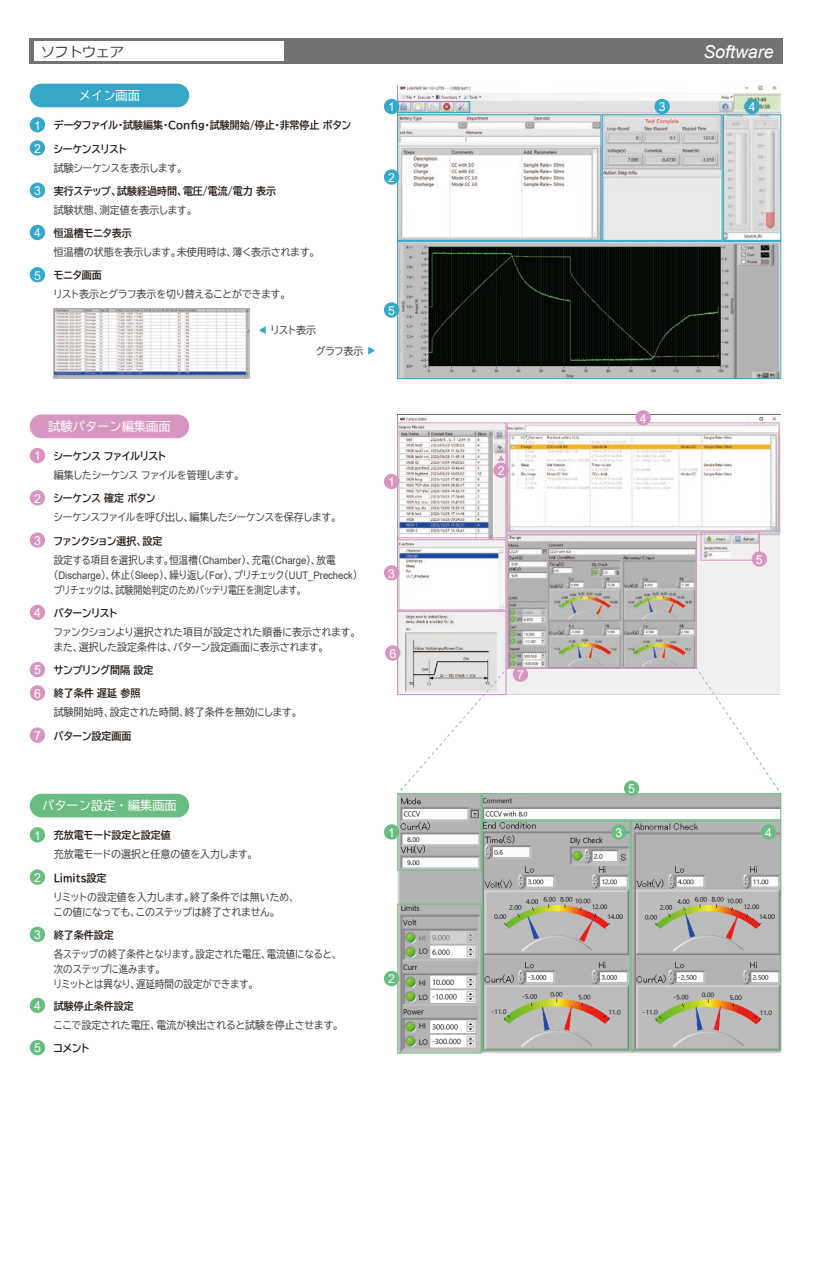
<style>
.page{position:relative;width:830px;height:1263px;background:#fff}
.page>*{position:absolute;margin:0;border:0;box-sizing:border-box;transform-origin:0 0}
.t1{font:italic 17.7px "Arial";color:#fff}
.t2{font:13.8px "Meiryo";color:#3f3b3a}
.t3{font:12.3px/23.2px "Arial";color:#fff}
.t4{font:12.3px "BIZ UD Gothic";color:#fff}
.t5{font:10.5px/15px "BIZ UDP Gothic";color:#3f3b3a;scale:.95 1}
.t6{font:10.5px "BIZ UDP Gothic Bold";color:#231916;scale:.95 1}
.t7{font:10.5px/15px "BIZ UDP Gothic";color:#3f3b3a;scale:.9 1}
.t8{font:10.5px "Arial";color:#3f3b3a;scale:.9 1}
.t9{font:10.5px "BIZ UDP Gothic";color:#3f3b3a;scale:.85 1}
.s1{font-family:"Arial"}
.s2{font-family:"BIZ UDP Gothic"}
</style>
<div class="page">
<div style="left:30px;top:38px;width:752px;height:26px;background:#727272"></div>
<div style="left:34px;top:41px;width:249px;height:20px;background:#fff"></div>
<div style="left:30px;top:794px;width:159px;height:23px;background:#69bd83;border-radius:12px"></div>
<div style="left:30px;top:84px;width:159px;height:23px;background:#34a8c6;border-radius:12px"></div>
<img style="left:397px;top:86px;width:383px;height:291px">
<div style="left:397px;top:101px;width:73px;height:12px;border:1px solid #34a8c6"></div>
<div style="left:384px;top:99px;width:15px;height:15px;background:#34a8c6;border-radius:50%"></div>
<div style="left:397px;top:114px;width:204px;height:127px;border:1px solid #34a8c6"></div>
<div style="left:384px;top:169px;width:15px;height:16px;background:#34a8c6;border-radius:50%"></div>
<div style="left:601px;top:114px;width:121px;height:127px;border:1px solid #34a8c6"></div>
<div style="left:654px;top:99px;width:15px;height:15px;background:#34a8c6;border-radius:50%"></div>
<div style="left:722px;top:114px;width:58px;height:127px;border:1px solid #34a8c6"></div>
<div style="left:744px;top:99px;width:15px;height:15px;background:#34a8c6;border-radius:50%"></div>
<div style="left:397px;top:241px;width:383px;height:138px;border:1px solid #34a8c6"></div>
<div style="left:384px;top:302px;width:15px;height:16px;background:#34a8c6;border-radius:50%"></div>
<img style="left:397px;top:414px;width:383px;height:280px">
<div style="left:397px;top:422px;width:109px;height:116px;border:1px solid #d796c0"></div>
<div style="left:384px;top:474px;width:15px;height:15px;background:#d796c0;border-radius:50%"></div>
<div style="left:493px;top:462px;width:15px;height:16px;background:#d796c0;border-radius:50%"></div>
<svg style="left:497px;top:455px;width:7px;height:6px"></svg>
<div style="left:397px;top:539px;width:109px;height:71px;border:1px solid #d796c0"></div>
<div style="left:384px;top:565px;width:15px;height:15px;background:#d796c0;border-radius:50%"></div>
<div style="left:506px;top:422px;width:273px;height:109px;border:1px solid #d796c0"></div>
<div style="left:635px;top:410px;width:15px;height:16px;background:#d796c0;border-radius:50%"></div>
<div style="left:700px;top:532px;width:59px;height:28px;border:1px solid #d796c0"></div>
<div style="left:751px;top:551px;width:15px;height:16px;background:#d796c0;border-radius:50%"></div>
<div style="left:397px;top:611px;width:109px;height:84px;border:1px solid #d796c0"></div>
<div style="left:385px;top:645px;width:15px;height:16px;background:#d796c0;border-radius:50%"></div>
<div style="left:506px;top:534px;width:190px;height:135px;border:1px solid #d796c0"></div>
<div style="left:512px;top:666px;width:16px;height:16px;background:#d796c0;border-radius:50%"></div>
<img style="left:397px;top:795px;width:383px;height:258px">
<div style="left:397px;top:793px;width:84px;height:77px;border:1px solid #69bd83"></div>
<div style="left:397px;top:904px;width:84px;height:149px;border:1px solid #69bd83"></div>
<div style="left:384px;top:824px;width:15px;height:16px;background:#69bd83;border-radius:50%"></div>
<div style="left:384px;top:971px;width:15px;height:15px;background:#69bd83;border-radius:50%"></div>
<div style="left:481px;top:821px;width:149px;height:229px;border:1px solid #69bd83"></div>
<div style="left:630px;top:821px;width:150px;height:229px;border:1px solid #69bd83"></div>
<div style="left:611px;top:824px;width:15px;height:16px;background:#69bd83;border-radius:50%"></div>
<div style="left:760px;top:824px;width:16px;height:16px;background:#69bd83;border-radius:50%"></div>
<div style="left:481px;top:793px;width:299px;height:27px;border:1px solid #69bd83"></div>
<div style="left:623px;top:781px;width:16px;height:15px;background:#69bd83;border-radius:50%"></div>
<svg style="left:397px;top:667px;width:111px;height:128px"></svg>
<svg style="left:695px;top:667px;width:86px;height:128px"></svg>
<div style="left:30px;top:117px;width:15px;height:15px;background:#34a8c6;border-radius:50%"></div>
<div style="left:30px;top:140px;width:15px;height:16px;background:#34a8c6;border-radius:50%"></div>
<div style="left:30px;top:183px;width:15px;height:15px;background:#34a8c6;border-radius:50%"></div>
<div style="left:30px;top:225px;width:15px;height:15px;background:#34a8c6;border-radius:50%"></div>
<div style="left:30px;top:267px;width:15px;height:15px;background:#34a8c6;border-radius:50%"></div>
<div style="left:30px;top:827px;width:15px;height:15px;background:#69bd83;border-radius:50%"></div>
<div style="left:30px;top:869px;width:15px;height:16px;background:#69bd83;border-radius:50%"></div>
<div style="left:30px;top:927px;width:15px;height:15px;background:#69bd83;border-radius:50%"></div>
<img style="left:54px;top:308px;width:195px;height:70px">
<svg style="left:259px;top:326px;width:6px;height:8px"></svg>
<svg style="left:368px;top:347px;width:7px;height:7px"></svg>
<div style="left:30px;top:414px;width:159px;height:24px;background:#d796c0;border-radius:12px"></div>
<div style="left:30px;top:448px;width:15px;height:15px;background:#d796c0;border-radius:50%"></div>
<div style="left:30px;top:490px;width:15px;height:15px;background:#d796c0;border-radius:50%"></div>
<div style="left:30px;top:532px;width:15px;height:16px;background:#d796c0;border-radius:50%"></div>
<div style="left:30px;top:605px;width:15px;height:15px;background:#d796c0;border-radius:50%"></div>
<div style="left:30px;top:662px;width:15px;height:15px;background:#d796c0;border-radius:50%"></div>
<div style="left:30px;top:685px;width:15px;height:15px;background:#d796c0;border-radius:50%"></div>
<div style="left:30px;top:727px;width:15px;height:16px;background:#d796c0;border-radius:50%"></div>
<div style="left:30px;top:998px;width:15px;height:15px;background:#69bd83;border-radius:50%"></div>
<div style="left:30px;top:1040px;width:15px;height:15px;background:#69bd83;border-radius:50%"></div>
<h2 class="t2" style="left:41px;top:42px;width:84px">ソフトウェア</h2>
<h1 class="t1" style="left:703px;top:40px;width:72px">Software</h1>
<p class="t3" style="left:34px;top:113px;width:8px">1<br>2</p>
<p class="t3" style="left:34px;top:179px;width:8px">3</p>
<p class="t3" style="left:34px;top:221px;width:8px">4</p>
<p class="t3" style="left:34px;top:264px;width:8px">5</p>
<p class="t4" style="left:79px;top:89px;width:63px">メイン画面</p>
<p class="t6" style="left:54px;top:120px;width:314px">データファイル・試験編集・Config・試験開始/停止・非常停止 ボタン</p>
<p class="t6" style="left:54px;top:143px;width:78px">シーケンスリスト</p>
<p class="t6" style="left:54px;top:186px;width:235px">実行ステップ、試験経過時間、電圧/電流/電力 表示</p>
<p class="t6" style="left:54px;top:228px;width:84px">恒温槽モニタ表示</p>
<p class="t6" style="left:54px;top:270px;width:52px">モニタ画面</p>
<p class="t5" style="left:54px;top:160px;width:137px">試験シーケンスを表示します。</p>
<p class="t5" style="left:54px;top:202px;width:148px">試験状態、測定値を表示します。</p>
<p class="t5" style="left:54px;top:245px;width:277px">恒温槽の状態を表示します。未使用時は、薄く表示されます。</p>
<p class="t5" style="left:54px;top:287px;width:246px">リスト表示とグラフ表示を切り替えることができます。</p>
<p class="t5" style="left:315px;top:320px;width:52px;line-height:20.4px;text-indent:-45px">リスト表示<br>グラフ表示</p>
<p class="t3" style="left:388px;top:95px;width:8px">1</p>
<p class="t3" style="left:388px;top:166px;width:8px">2</p>
<p class="t3" style="left:388px;top:299px;width:8px">5</p>
<p class="t3" style="left:34px;top:444px;width:8px">1</p>
<p class="t3" style="left:34px;top:487px;width:8px">2</p>
<p class="t3" style="left:34px;top:529px;width:8px">3</p>
<p class="t3" style="left:34px;top:601px;width:8px">4</p>
<p class="t3" style="left:34px;top:658px;width:8px">5<br>6</p>
<p class="t3" style="left:34px;top:724px;width:8px">7</p>
<p class="t4" style="left:48px;top:420px;width:124px">試験パターン編集画面</p>
<p class="t6" style="left:54px;top:451px;width:119px">シーケンス ファイルリスト</p>
<p class="t5" style="left:54px;top:468px;width:197px">編集したシーケンス ファイルを管理します。</p>
<p class="t6" style="left:54px;top:493px;width:109px">シーケンス 確定 ボタン</p>
<p class="t5" style="left:54px;top:510px;width:299px">シーケンスファイルを呼び出し、編集したシーケンスを保存します。</p>
<p class="t6" style="left:54px;top:535px;width:116px">ファンクション選択、設定</p>
<p class="t7" style="left:54px;top:552px;width:314px">設定する項目を選択します。恒温槽(<span class="s1">Chamber</span>)、充電(<span class="s1">Charge</span>)、放電</p>
<p class="t8" style="left:54px;top:568px;width:339px"><span class="s2">(</span>Discharge<span class="s2">)、休止(</span>Sleep<span class="s2">)、繰り返し(</span>For<span class="s2">)、プリチェック(</span>UUT_Precheck<span class="s2">)</span></p>
<p class="t9" style="left:54px;top:584px;width:294px">プリチェックは、試験開始判定のためバッテリ電圧を測定します。</p>
<p class="t6" style="left:54px;top:608px;width:68px">パターンリスト</p>
<p class="t5" style="left:54px;top:624px;width:320px">ファンクションより選択された項目が設定された順番に表示されます。また、選択した設定条件は、パターン設定画面に表示されます。</p>
<p class="t6" style="left:54px;top:665px;width:106px">サンプリング間隔 設定</p>
<p class="t6" style="left:54px;top:688px;width:92px">終了条件 遅延 参照</p>
<p class="t5" style="left:54px;top:705px;width:258px">試験開始時、設定された時間、終了条件を無効にします。</p>
<p class="t6" style="left:54px;top:730px;width:83px">パターン設定画面</p>
<p class="t4" style="left:42px;top:799px;width:136px">パターン設定・編集画面</p>
<p class="t3" style="left:34px;top:824px;width:8px">1</p>
<p class="t3" style="left:34px;top:866px;width:8px">2</p>
<p class="t3" style="left:34px;top:923px;width:8px">3</p>
<p class="t3" style="left:34px;top:994px;width:8px">4</p>
<p class="t3" style="left:34px;top:1036px;width:8px">5</p>
<p class="t6" style="left:54px;top:830px;width:125px">充放電モード設定と設定値</p>
<p class="t5" style="left:54px;top:847px;width:212px">充放電モードの選択と任意の値を入力します。</p>
<p class="t6" style="left:54px;top:872px;width:57px">Limits設定</p>
<p class="t5" style="left:54px;top:889px;width:255px">リミットの設定値を入力します。終了条件では無いため、この値になっても、このステップは終了されません。</p>
<p class="t6" style="left:54px;top:930px;width:65px">終了条件設定</p>
<p class="t7" style="left:54px;top:946px;width:316px">各ステップの終了条件となります。設定された電圧、電流値になると、次のステップに進みます。<br>リミットとは異なり、遅延時間の設定ができます。</p>
<p class="t6" style="left:54px;top:1001px;width:86px">試験停止条件設定</p>
<p class="t5" style="left:54px;top:1017px;width:302px">ここで設定された電圧、電流が検出されると試験を停止させます。</p>
<p class="t6" style="left:54px;top:1043px;width:39px">コメント</p>
<p class="t3" style="left:388px;top:470px;width:8px">1</p>
<p class="t3" style="left:388px;top:562px;width:8px">3</p>
<p class="t3" style="left:389px;top:642px;width:8px">6</p>
<p class="t3" style="left:388px;top:821px;width:8px">1</p>
<p class="t3" style="left:388px;top:967px;width:8px">2</p>
<p class="t3" style="left:658px;top:95px;width:8px">3</p>
<p class="t3" style="left:748px;top:95px;width:8px">4</p>
<p class="t3" style="left:497px;top:459px;width:8px">2</p>
<p class="t3" style="left:517px;top:663px;width:8px">7</p>
<p class="t3" style="left:639px;top:407px;width:8px">4</p>
<p class="t3" style="left:628px;top:777px;width:8px">5</p>
<p class="t3" style="left:755px;top:548px;width:8px">5</p>
<p class="t3" style="left:615px;top:821px;width:8px">3</p>
<p class="t3" style="left:764px;top:821px;width:8px">4</p>
</div>
